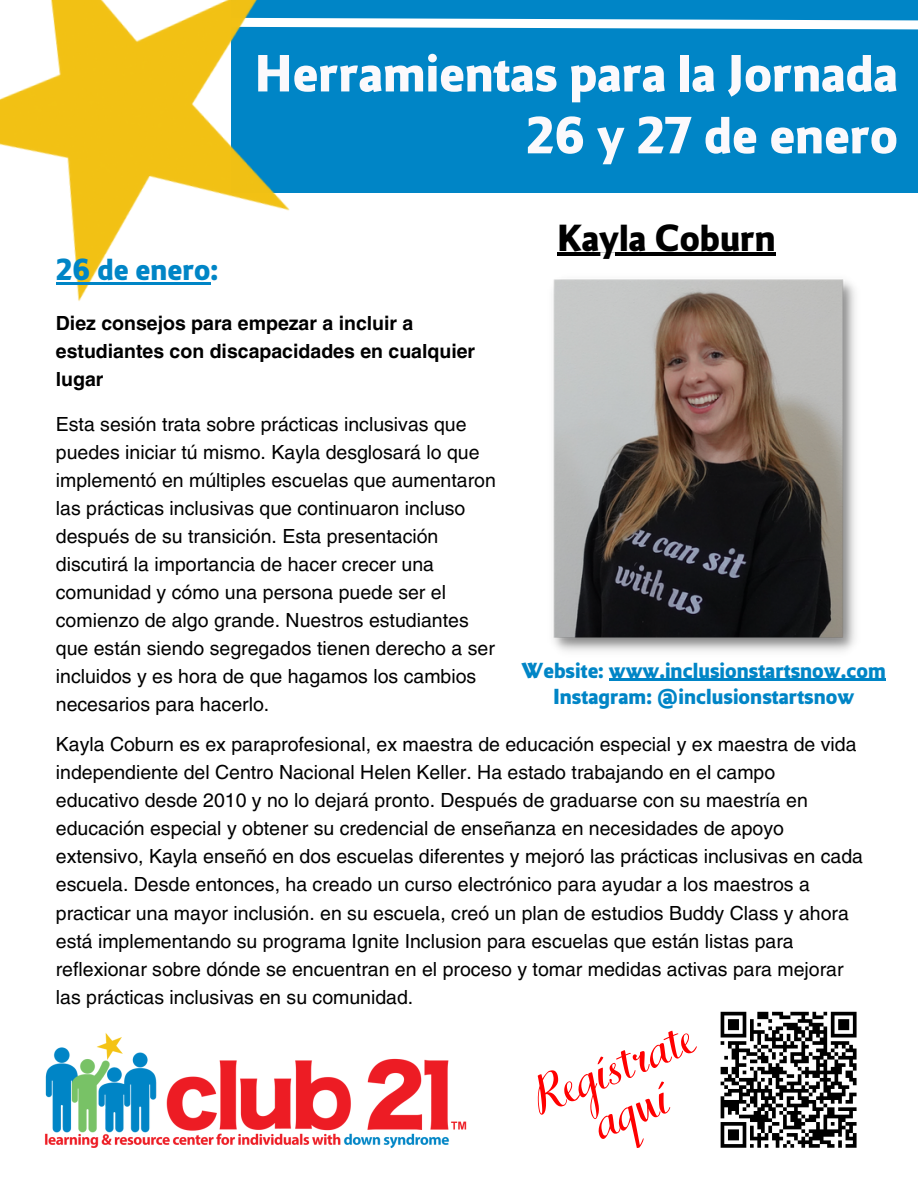
<style>
.page{position:relative;width:918px;height:1188px;background:#fff}
.page>*{position:absolute;margin:0;border:0;box-sizing:border-box;transform-origin:0 0}
.t1{font:700 54px "Maya Samuels";color:#fbf9fc}
.t2{font:54px/46.2px "Books Script";color:#f00;text-align:center}
.t3{font:700 39px "Maya Samuels";color:#000}
.t4{font:700 31.5px "Maya Samuels";color:#0085c6}
.t5{font:700 22.5px "Maya Samuels";color:#0085c6}
.t6{font:19.5px/28px "Helvetica LT Pro";color:#000}
.t7{font:700 19.5px/28px "Helvetica LT Pro";color:#000}
</style>
<div class="page">
<div style="left:231px;top:0;width:687px;height:192px;background:#0085c6"></div>
<img style="left:45px;top:1033px;width:422px;height:116px">
<svg style="left:720px;top:1011px;width:137px;height:137px"></svg>
<svg style="left:351px;top:18px;width:567px;height:12px"></svg>
<img style="left:0;top:0;width:351px;height:301px">
<img style="left:553px;top:279px;width:302px;height:373px">
<hr style="left:557px;top:253px;width:219px;height:3px;background:#000">
<hr style="left:56px;top:282px;width:154px;height:2px;background:#0085c6">
<hr style="left:609px;top:679px;width:277px;height:2px;background:#0085c6">
<p class="t4" style="left:56px;top:256px;width:164px">26 de enero:</p>
<p class="t1" style="left:255px;top:51px;width:645px">Herramientas para la Jornada</p>
<p class="t1" style="left:526px;top:113px;width:374px">26 y 27 de enero</p>
<p class="t3" style="left:557px;top:221px;width:220px">Kayla Coburn</p>
<p class="t7" style="left:56px;top:311px;width:421px">Diez consejos para empezar a incluir a estudiantes con discapacidades en cualquier lugar</p>
<p class="t6" style="left:56px;top:412px;width:442px">Esta sesión trata sobre prácticas inclusivas que puedes iniciar tú mismo. Kayla desglosará lo que implementó en múltiples escuelas que aumentaron las prácticas inclusivas que continuaron incluso después de su transición. Esta presentación discutirá la importancia de hacer crecer una comunidad y cómo una persona puede ser el comienzo de algo grande. Nuestros estudiantes que están siendo segregados tienen derecho a ser incluidos y es hora de que hagamos los cambios necesarios para hacerlo.</p>
<p class="t6" style="left:56px;top:732px;width:809px">Kayla Coburn es ex paraprofesional, ex maestra de educación especial y ex maestra de vida independiente del Centro Nacional Helen Keller. Ha estado trabajando en el campo educativo desde 2010 y no lo dejará pronto. Después de graduarse con su maestría en educación especial y obtener su credencial de enseñanza en necesidades de apoyo extensivo, Kayla enseñó en dos escuelas diferentes y mejoró las prácticas inclusivas en cada escuela. Desde entonces, ha creado un curso electrónico para ayudar a los maestros a practicar una mayor inclusión. en su escuela, creó un plan de estudios Buddy Class y ahora está implementando su programa Ignite Inclusion para escuelas que están listas para reflexionar sobre dónde se encuentran en el proceso y tomar medidas activas para mejorar las prácticas inclusivas en su comunidad.</p>
<p class="t5" style="left:521px;top:661px;width:366px">Website: www.inclusionstartsnow.com</p>
<p class="t5" style="left:553px;top:687px;width:303px">Instagram: @inclusionstartsnow</p>
<p class="t2" style="left:526px;top:1076px;width:171px;rotate:-22deg">Regístrate aquí</p>
</div>
